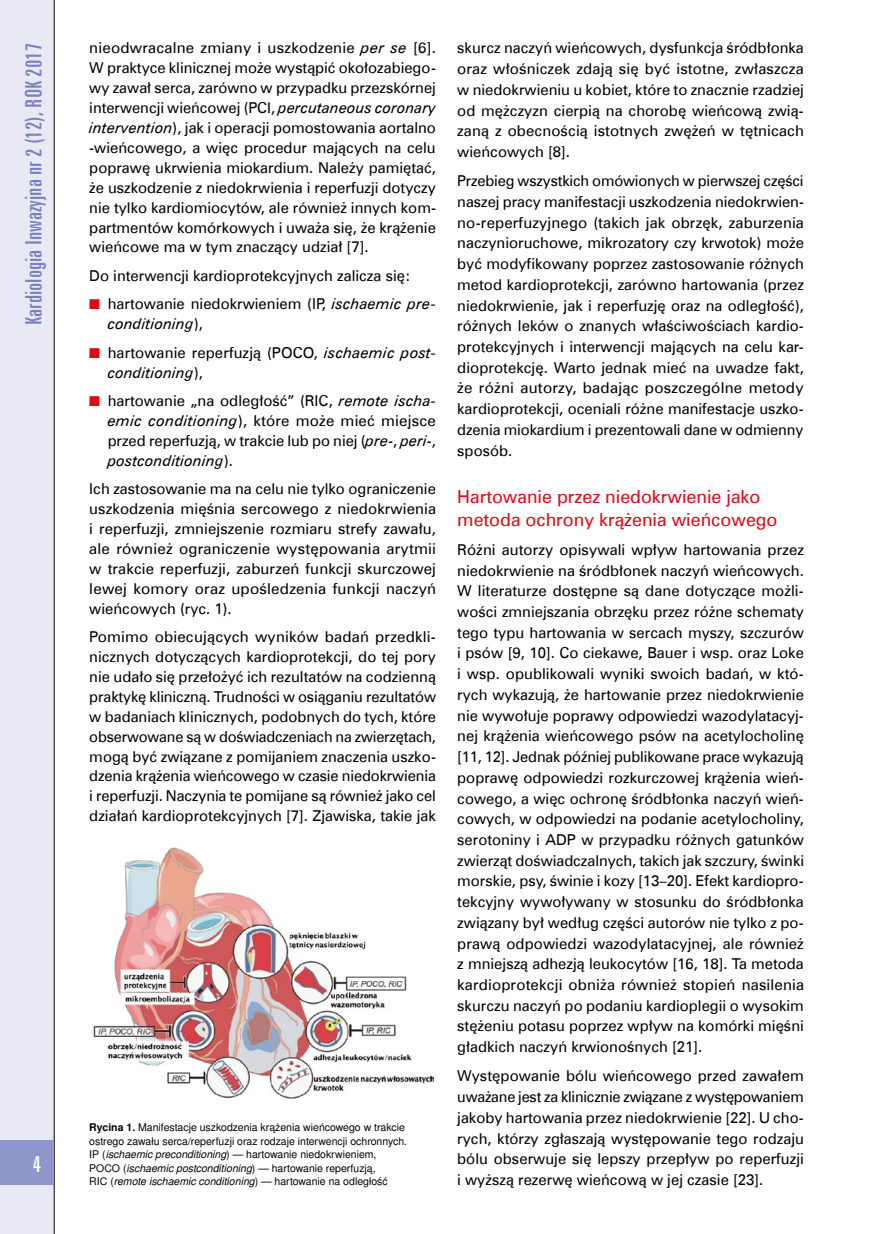
<style>
.page{position:relative;width:872px;height:1234px;background:#fff}
.page>*{position:absolute;margin:0;border:0;box-sizing:border-box;transform-origin:0 0}
.t1{font:22.5px "Zurich X Cn EU";color:#7882bf;scale:1.07 1}
.t2{font:22.5px "Zurich X Cn EU";color:#fff;scale:1.07 1}
.t3{font:18px/22.2px "Zurich EU";color:#e30613}
.t4{font:15px/20.7px "Zurich EU";color:#000;text-align:justify}
.t5{font:10.5px/13.5px "Nimbus San LCE";color:#000}
.s1{font-style:italic}
.s2{color:#e30613}
.s3{font-weight:700}
</style>
<div class="page">
<div style="left:0;top:0;width:54px;height:1233px;background:#e9e9f6"></div>
<hr style="left:54px;top:0;width:1px;height:1233px;background:#000">
<div style="left:0;top:1140px;width:54px;height:44px;background:#8f96cb"></div>
<img style="left:93px;top:847px;width:340px;height:252px">
<h1 class="t1" style="left:20px;top:325px;width:265px;rotate:-90deg">Kardiologia Inwazyjna nr 2 (12), ROK 2017</h1>
<p class="t4" style="left:89px;top:38px;width:348px;line-height:20px">nieodwracalne zmiany i uszkodzenie <span class="s1">per se</span> [6].<br>W praktyce klinicznej może wystąpić okołozabiego&shy;wy zawał serca, zarówno w przypadku przezskórnej interwencji wieńcowej (PCI, <span class="s1">percutaneous coronary intervention</span>), jak i operacji pomostowania aortalno -wieńcowego, a więc procedur mających na celu poprawę ukrwienia miokardium. Należy pamiętać, że uszkodzenie z niedokrwienia i reperfuzji dotyczy nie tylko kardiomiocytów, ale również innych kom&shy;partmentów komórkowych i uważa się, że krążenie wieńcowe ma w tym znaczący udział [7].</p>
<p class="t4" style="left:89px;top:265px;width:323px">Do interwencji kardioprotekcyjnych zalicza się:</p>
<p class="t4" style="left:108px;top:294px;width:330px;line-height:20px;text-indent:-18px"><span class="s2">■</span> hartowanie niedokrwieniem (IP, <span class="s1">ischaemic pre&shy;conditioning</span>),</p>
<p class="t4" style="left:108px;top:342px;width:330px;line-height:20px;text-indent:-18px"><span class="s2">■</span> hartowanie reperfuzją (POCO, <span class="s1">ischaemic post&shy;conditioning</span>),</p>
<p class="t4" style="left:108px;top:390px;width:330px;line-height:20px;text-indent:-18px"><span class="s2">■</span> hartowanie „na odległość” (RIC, <span class="s1">remote ischa&shy;emic conditioning</span>), które może mieć miejsce przed reperfuzją, w trakcie lub po niej (<span class="s1">pre</span>-, <span class="s1">peri</span>-, <span class="s1">postconditioning</span>).</p>
<p class="t4" style="left:89px;top:478px;width:348px;line-height:20px">Ich zastosowanie ma na celu nie tylko ograniczenie uszkodzenia mięśnia sercowego z niedokrwienia i reperfuzji, zmniejszenie rozmiaru strefy zawału, ale również ograniczenie występowania arytmii w trakcie reperfuzji, zaburzeń funkcji skurczowej lewej komory oraz upośledzenia funkcji naczyń wieńcowych (ryc. 1).</p>
<p class="t4" style="left:89px;top:626px;width:348px;line-height:20px">Pomimo obiecujących wyników badań przedkli&shy;nicznych dotyczących kardioprotekcji, do tej pory nie udało się przełożyć ich rezultatów na codzienną praktykę kliniczną. Trudności w osiąganiu rezultatów w badaniach klinicznych, podobnych do tych, które obserwowane są w doświadczeniach na zwierzętach, mogą być związane z pomijaniem znaczenia uszko&shy;dzenia krążenia wieńcowego w czasie niedokrwienia i reperfuzji. Naczynia te pomijane są również jako cel działań kardioprotekcyjnych [7]. Zjawiska, takie jak</p>
<h1 class="t2" style="left:33px;top:1150px;width:9px">4</h1>
<p class="t5" style="left:89px;top:1120px;width:319px"><span class="s3">Rycina 1.</span> Manifestacje uszkodzenia krążenia wieńcowego w trakcie ostrego zawału serca/reperfuzji oraz rodzaje interwencji ochronnych.<br>IP (<span class="s1">ischaemic preconditioning</span>) — hartowanie niedokrwieniem, POCO (<span class="s1">ischaemic postconditioning</span>) — hartowanie reperfuzją,<br>RIC (<span class="s1">remote ischaemic conditioning</span>) — hartowanie na odległość</p>
<p class="t4" style="left:457px;top:38px;width:348px">skurcz naczyń wieńcowych, dysfunkcja śródbłonka oraz włośniczek zdają się być istotne, zwłaszcza w niedokrwieniu u kobiet, które to znacznie rzadziej od mężczyzn cierpią na chorobę wieńcową zwią&shy;zaną z obecnością istotnych zwężeń w tętnicach wieńcowych [8].</p>
<p class="t4" style="left:457px;top:170px;width:348px">Przebieg wszystkich omówionych w pierwszej części naszej pracy manifestacji uszkodzenia niedokrwien&shy;no-reperfuzyjnego (takich jak obrzęk, zaburzenia naczynioruchowe, mikrozatory czy krwotok) może być modyfikowany poprzez zastosowanie różnych metod kardioprotekcji, zarówno hartowania (przez niedokrwienie, jak i reperfuzję oraz na odległość), różnych leków o znanych właściwościach kardio&shy;protekcyjnych i interwencji mających na celu kar&shy;dioprotekcję. Warto jednak mieć na uwadze fakt, że różni autorzy, badając poszczególne metody kardioprotekcji, oceniali różne manifestacje uszko&shy;dzenia miokardium i prezentowali dane w odmienny sposób.</p>
<p class="t3" style="left:457px;top:485px;width:322px">Hartowanie przez niedokrwienie jako metoda ochrony krążenia wieńcowego</p>
<p class="t4" style="left:457px;top:539px;width:348px">Różni autorzy opisywali wpływ hartowania przez niedokrwienie na śródbłonek naczyń wieńcowych.<br>W literaturze dostępne są dane dotyczące możli&shy;wości zmniejszania obrzęku przez różne schematy tego typu hartowania w sercach myszy, szczurów i psów [9, 10]. Co ciekawe, Bauer i wsp. oraz Loke i wsp. opublikowali wyniki swoich badań, w któ&shy;rych wykazują, że hartowanie przez niedokrwienie nie wywołuje poprawy odpowiedzi wazodylatacyj&shy;nej krążenia wieńcowego psów na acetylocholinę [11, 12]. Jednak później publikowane prace wykazują poprawę odpowiedzi rozkurczowej krążenia wień&shy;cowego, a więc ochronę śródbłonka naczyń wień&shy;cowych, w odpowiedzi na podanie acetylocholiny, serotoniny i ADP w przypadku różnych gatunków zwierząt doświadczalnych, takich jak szczury, świnki morskie, psy, świnie i kozy [13–20]. Efekt kardiopro&shy;tekcyjny wywoływany w stosunku do śródbłonka związany był według części autorów nie tylko z po&shy;prawą odpowiedzi wazodylatacyjnej, ale również z mniejszą adhezją leukocytów [16, 18]. Ta metoda kardioprotekcji obniża również stopień nasilenia skurczu naczyń po podaniu kardioplegii o wysokim stężeniu potasu poprzez wpływ na komórki mięśni gładkich naczyń krwionośnych [21].</p>
<p class="t4" style="left:457px;top:1065px;width:348px">Występowanie bólu wieńcowego przed zawałem uważane jest za klinicznie związane z występowaniem jakoby hartowania przez niedokrwienie [22]. U cho&shy;rych, którzy zgłaszają występowanie tego rodzaju bólu obserwuje się lepszy przepływ po reperfuzji i wyższą rezerwę wieńcową w jej czasie [23].</p>
</div>
